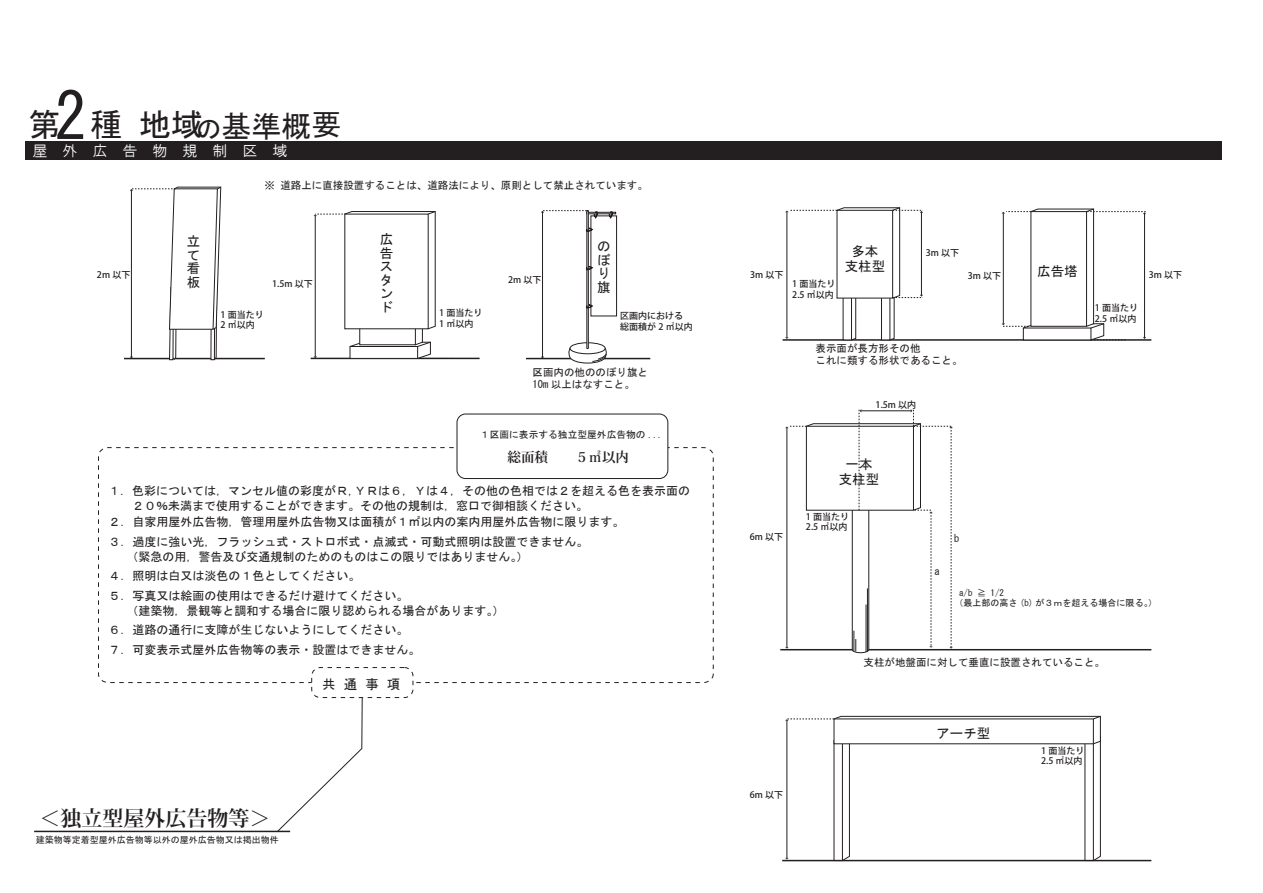
<style>
.page{position:relative;width:1263px;height:893px;background:#fff}
.page>*{position:absolute;margin:0;border:0;box-sizing:border-box;transform-origin:0 0}
.t1{font:32.4px "Koz Min Std Bold 90 ms RKSJ H";color:#231f20}
.t2{font:700 21px "Koz Min Pro";color:#231f20}
.t3{font:15px "HGP Gothic M";letter-spacing:1em;color:#fff}
.t4{font:13.5px/13.5px "Koz Go Std Bold 90 ms RKSJ H";color:#231f20;text-align:justify}
.t5{font:700 13.5px "Koz Min Pro";color:#231f20}
.t6{font:12px/19.5px "MS Gothic";color:#231f20}
.t7{font:10.5px/12px "MS Gothic";color:#231f20}
.t8{font:9.75px "Koz Go Std Regular 90 ms RKSJ H";color:#231f20}
.t9{font:500 9px/10.5px "Koz Go Pro";color:#231f20}
.t10{font:9px/10.5px "MS Gothic";color:#231f20}
.t11{font:9px "HGS Kaishotai 90 ms RKSJ H";color:#231f20}
.s1{font-size:64.8px}
.s2{font-size:25.5px}
.s3{font-size:30px}
</style>
<div class="page">
<hr style="left:526px;top:358px;width:124px;height:1px;background:#231f20">
<hr style="left:124px;top:358px;width:141px;height:1px;background:#231f20">
<div style="left:26px;top:141px;width:1196px;height:19px;background:#231f20"></div>
<hr style="left:782px;top:339px;width:369px;height:2px;background:#231f20">
<hr style="left:780px;top:649px;width:371px;height:1px;background:#231f20">
<svg style="left:785px;top:207px;width:138px;height:134px"></svg>
<svg style="left:1002px;top:208px;width:144px;height:133px"></svg>
<svg style="left:785px;top:715px;width:316px;height:147px"></svg>
<hr style="left:782px;top:860px;width:369px;height:1px;background:#231f20">
<hr style="left:311px;top:358px;width:169px;height:1px;background:#231f20">
<svg style="left:314px;top:211px;width:141px;height:147px"></svg>
<div style="left:344px;top:214px;width:85px;height:115px;background:#fff"></div>
<svg style="left:130px;top:186px;width:92px;height:175px"></svg>
<div style="left:590px;top:215px;width:27px;height:101px;background:#322e2f"></div>
<hr style="left:34px;top:831px;width:256px;height:1px;background:#231f20">
<svg style="left:98px;top:447px;width:616px;height:236px"></svg>
<svg style="left:276px;top:682px;width:87px;height:150px"></svg>
<div style="left:457px;top:414px;width:211px;height:64px;background:#fff;border-radius:9px"></div>
<div style="left:457px;top:414px;width:211px;height:65px;border:1px solid #231f20;border-radius:9px"></div>
<div style="left:312px;top:668px;width:101px;height:30px;background:#fff;border-radius:9px"></div>
<div style="left:311px;top:667px;width:102px;height:31px;border:1px dashed #231f20;border-radius:9px"></div>
<svg style="left:541px;top:210px;width:75px;height:154px"></svg>
<svg style="left:785px;top:409px;width:168px;height:244px"></svg>
<p class="t1" style="left:28px;top:109px;width:315px">第<span class="s1">2</span>種 地域<span class="s2">の</span><span class="s3">基準概要</span></p>
<p class="t3" style="left:32px;top:143px;width:256px">屋外広告物規制区域</p>
<p class="t9" style="left:97px;top:270px;width:35px">2m 以下</p>
<p class="t7" style="left:265px;top:179px;width:385px">※ 道路上に直接設置することは、道路法により、原則として禁止されています。</p>
<p class="t4" style="left:187px;top:234px;width:15px">立て看板</p>
<p class="t4" style="left:380px;top:233px;width:15px">広告スタンド</p>
<p class="t4" style="left:597px;top:239px;width:15px">のぼり旗</p>
<p class="t4" style="left:845px;top:244px;width:42px;line-height:15px;text-align:center">多本支柱型</p>
<p class="t9" style="left:926px;top:248px;width:35px">3m 以下</p>
<p class="t4" style="left:1037px;top:264px;width:42px">広告塔</p>
<p class="t9" style="left:750px;top:270px;width:35px">3m 以下</p>
<p class="t9" style="left:1149px;top:270px;width:35px">3m 以下</p>
<p class="t9" style="left:968px;top:271px;width:35px">3m 以下</p>
<p class="t9" style="left:508px;top:274px;width:35px">2m 以下</p>
<p class="t9" style="left:792px;top:279px;width:45px">1 面当たり<br>2.5 ㎡以内</p>
<p class="t9" style="left:272px;top:279px;width:42px">1.5m 以下</p>
<p class="t9" style="left:1095px;top:303px;width:45px">1 面当たり<br>2.5 ㎡以内</p>
<p class="t9" style="left:220px;top:310px;width:45px">1 面当たり<br>2 ㎡以内</p>
<p class="t9" style="left:439px;top:308px;width:45px">1 面当たり<br>1 ㎡以内</p>
<p class="t9" style="left:620px;top:311px;width:74px">区画内における総面積が 2 ㎡以内</p>
<p class="t7" style="left:532px;top:366px;width:117px">区画内の他ののぼり旗と<br>10m 以上はなすこと。</p>
<p class="t7" style="left:815px;top:342px;width:148px">表示面が長方形その他<br>これに類する形状であること。</p>
<p class="t9" style="left:876px;top:400px;width:42px">1.5m 以内</p>
<p class="t8" style="left:480px;top:430px;width:184px">１区画に表示する独立型屋外広告物の ...</p>
<p class="t5" style="left:507px;top:447px;width:123px">総面積　　５㎡以内</p>
<p class="t6" style="left:108px;top:484px;width:583px;line-height:14.4px">１．色彩については，マンセル値の彩度がＲ,ＹＲは６，Ｙは４，その他の色相では２を超える色を表示面の　　２０％未満まで使用することができます。その他の規制は，窓口で御相談ください。</p>
<p class="t6" style="left:108px;top:512px;width:517px">２．自家用屋外広告物，管理用屋外広告物又は面積が１㎡以内の案内用屋外広告物に限ります。<br>３．過度に強い光，フラッシュ式・ストロボ式・点滅式・可動式照明は設置できません。</p>
<p class="t6" style="left:108px;top:547px;width:421px;text-indent:18px">（緊急の用，警告及び交通規制のためのものはこの限りではありません。）<br>４．照明は白又は淡色の１色としてください。<br>５．写真又は絵画の使用はできるだけ避けてください。</p>
<p class="t6" style="left:108px;top:601px;width:397px;text-indent:18px">（建築物，景観等と調和する場合に限り認められる場合があります。）<br>６．道路の通行に支障が生じないようにしてください。<br>７．可変表示式屋外広告物等の表示・設置はできません。</p>
<p class="t4" style="left:322px;top:677px;width:80px">共通事項</p>
<p class="t2" style="left:40px;top:803px;width:232px">＜独立型屋外広告物等＞</p>
<p class="t11" style="left:36px;top:835px;width:245px">建築物等定着型屋外広告物等以外の屋外広告物又は掲出物件</p>
<p class="t9" style="left:750px;top:532px;width:35px">6m 以下</p>
<p class="t4" style="left:839px;top:457px;width:42px;line-height:15px;text-align:center">一本支柱型</p>
<p class="t9" style="left:806px;top:511px;width:45px">1 面当たり<br>2.5 ㎡以内</p>
<p class="t7" style="left:935px;top:565px;width:7px">a</p>
<p class="t7" style="left:954px;top:532px;width:7px">b</p>
<p class="t10" style="left:955px;top:587px;width:204px;text-indent:4px">a/b ≧ 1/2<br>（最上部の高さ (b) が３ｍを超える場合に限る。）</p>
<p class="t7" style="left:864px;top:656px;width:243px">支柱が地盤面に対して垂直に設置されていること。</p>
<p class="t9" style="left:750px;top:790px;width:35px">6m 以下</p>
<p class="t4" style="left:936px;top:726px;width:55px">アーチ型</p>
<p class="t9" style="left:1041px;top:746px;width:45px">1 面当たり<br>2.5 ㎡以内</p>
</div>
